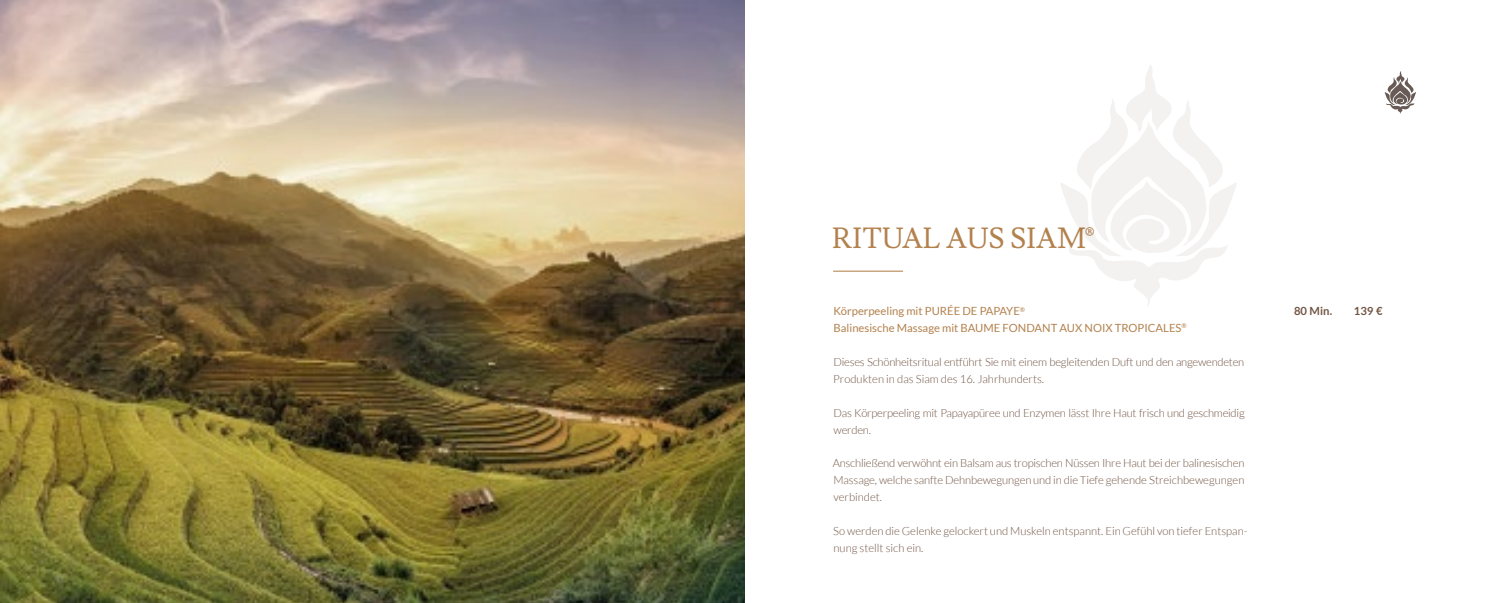
<style>
.page{position:relative;width:1489px;height:603px;background:#fff}
.page>*{position:absolute;margin:0;border:0;box-sizing:border-box;transform-origin:0 0}
.t1{font:28.75px "Lusitana";color:#b3814d}
.t2{font:300 11.25px/16.9px "Lato";letter-spacing:-.01em;color:#715442}
.t3{font:11.25px/16.9px "Lato";color:#b3814d}
.t4{font:700 11.25px "Lato";letter-spacing:.01em;color:#715442}
</style>
<div class="page">
<img style="left:0;top:0;width:744px;height:602px">
<svg style="left:1384px;top:71px;width:31px;height:43px"></svg>
<hr style="left:833px;top:270px;width:70px;height:1px;background:#b3814d">
<svg style="left:1061px;top:65px;width:175px;height:240px"></svg>
<h1 class="t1" style="left:832px;top:221px;width:263px">RITUAL AUS SIAM®</h1>
<p class="t3" style="left:833px;top:302px;width:355px">Körperpeeling mit PURÉE DE PAPAYE<sup>®<br></sup>Balinesische Massage mit BAUME FONDANT AUX NOIX TROPICALES<sup>®</sup></p>
<p class="t2" style="left:833px;top:353px;width:412px">Dieses Schönheitsritual entführt Sie mit einem begleitenden Duft und den angewendeten<br>Produkten in das Siam des 16. Jahrhunderts.</p>
<p class="t2" style="left:833px;top:404px;width:413px">Das Körperpeeling mit Papayapüree und Enzymen lässt Ihre Haut frisch und geschmeidig werden.</p>
<p class="t2" style="left:832px;top:454px;width:413px;text-align:justify">Anschließend verwöhnt ein Balsam aus tropischen Nüssen Ihre Haut bei der balinesischen Massage, welche sanfte Dehnbewegungen und in die Tiefe gehende Streichbewegungen verbindet.</p>
<p class="t2" style="left:833px;top:522px;width:416px">So werden die Gelenke gelockert und Muskeln entspannt. Ein Gefühl von tiefer Entspan&shy;nung stellt sich ein.</p>
<p class="t4" style="left:1293px;top:304px;width:40px">80 Min.</p>
<p class="t4" style="left:1353px;top:304px;width:30px">139 €</p>
</div>
